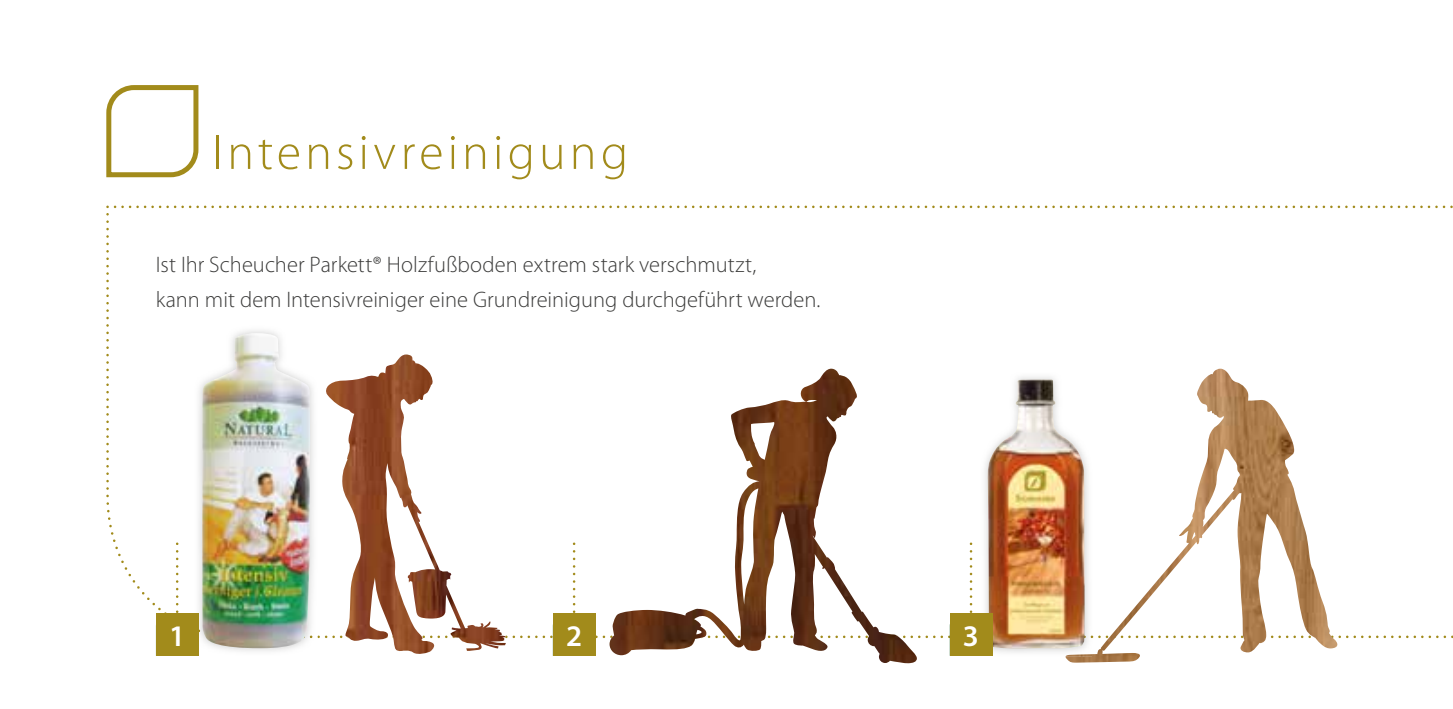
<style>
.page{position:relative;width:1453px;height:709px;background:#fff}
.page>*{position:absolute;margin:0;border:0;box-sizing:border-box;transform-origin:0 0}
.t1{font:300 50px "Myriad Pro";letter-spacing:.08em;color:#a28b1b}
.t2{font:600 30px "Myriad Pro";color:#fff}
.t3{font:300 22.5px/35px "Myriad Pro";color:#3c3c3b}
</style>
<div class="page">
<svg style="left:106px;top:206px;width:1347px;height:296px"></svg>
<img style="left:325px;top:358px;width:181px;height:144px">
<svg style="left:609px;top:368px;width:308px;height:9px"></svg>
<img style="left:609px;top:377px;width:308px;height:286px">
<img style="left:1065px;top:370px;width:159px;height:292px">
<img style="left:980px;top:372px;width:112px;height:130px">
<img style="left:987px;top:379px;width:98px;height:123px">
<img style="left:194px;top:325px;width:123px;height:177px">
<img style="left:202px;top:333px;width:108px;height:169px">
<svg style="left:106px;top:85px;width:92px;height:92px"></svg>
<img style="left:106px;top:502px;width:1347px;height:154px">
<h1 class="t1" style="left:213px;top:122px;width:417px">Intensivreinigung</h1>
<p class="t3" style="left:156px;top:247px;width:666px">Ist Ihr Scheucher Parkett® Holzfußboden extrem stark verschmutzt,<br>kann mit dem Intensivreiniger eine Grundreinigung durchgeführt werden.</p>
<h2 class="t2" style="left:169px;top:616px;width:18px">1</h2>
<h2 class="t2" style="left:566px;top:616px;width:18px">2</h2>
<h2 class="t2" style="left:963px;top:616px;width:18px">3</h2>
</div>
